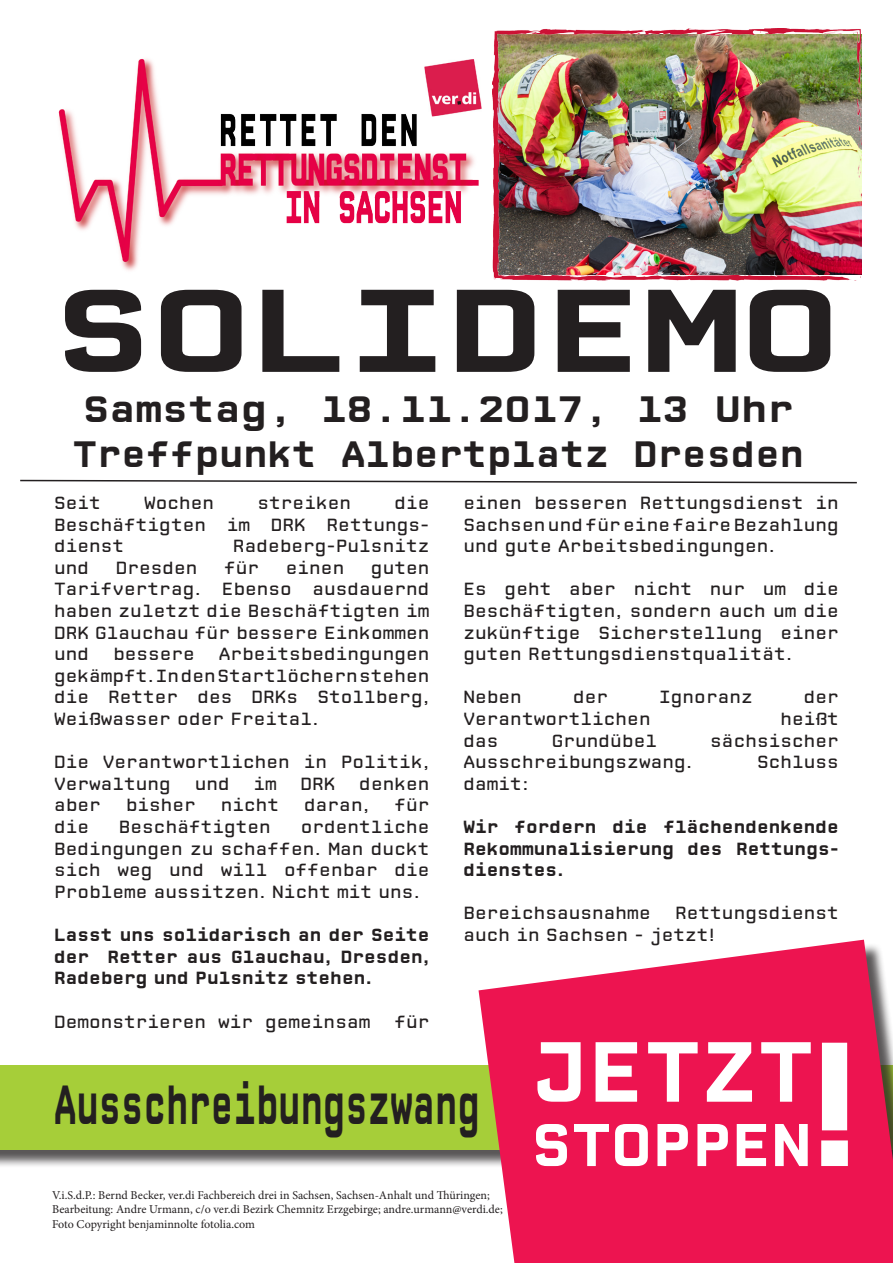
<style>
.page{position:relative;width:893px;height:1263px;background:#fff}
.page>*{position:absolute;margin:0;border:0;box-sizing:border-box;transform-origin:0 0}
.t1{font:700 180px "CP Mono v 07";color:#fff}
.t2{font:700 120px "CP Mono v 07";color:#231f20;scale:1.26 1}
.t3{font:700 87px "CP Mono v 07";color:#fff}
.t4{font:700 61.5px "CP Mono v 07";color:#fff}
.t5{font:700 56.25px "CP Mono v 07";color:#231f20;scale:.61 1}
.t6{font:700 37.5px "CP Mono v 07";color:#231f20}
.t7{font:700 37.5px "CP Mono v 07";color:#231f20;scale:1.08 1}
.t8{font:18px/21.6px "CP Prop v 07 Plain";color:#231f20;text-align:justify}
.t9{font:700 18px/21.6px "CP Prop v 07";color:#231f20;text-align:justify}
.t10{font:12px/14.4px "Minion Pro";color:#231f20}
</style>
<div class="page">
<div style="left:0;top:1067px;width:893px;height:101px;background:#231f20;opacity:.75"></div>
<div style="left:0;top:1065px;width:893px;height:84px;background:#a6ce39"></div>
<svg style="left:478px;top:940px;width:415px;height:323px;background:#ec3062"></svg>
<img style="left:58px;top:59px;width:424px;height:212px">
<svg style="left:20px;top:479px;width:837px;height:5px"></svg>
<img style="left:492px;top:29px;width:370px;height:252px">
<p class="t2" style="left:54px;top:262px;width:625px">SOLIDEMO</p>
<p class="t7" style="left:83px;top:388px;width:660px">Samstag, 18.11.2017, 13 Uhr</p>
<p class="t6" style="left:73px;top:433px;width:733px">Treffpunkt Albertplatz Dresden</p>
<p class="t8" style="left:54px;top:492px;width:377px;text-indent:340px">die Beschäftigten im DRK Rettungs&shy;dienst</p>
<p class="t8" style="left:54px;top:492px;width:48px">Seit</p>
<p class="t8" style="left:144px;top:492px;width:72px">Wochen</p>
<p class="t8" style="left:258px;top:492px;width:95px">streiken</p>
<p class="t8" style="left:233px;top:535px;width:198px">Radeberg-Pulsnitz</p>
<p class="t8" style="left:54px;top:557px;width:37px">und</p>
<p class="t8" style="left:116px;top:557px;width:83px">Dresden</p>
<p class="t8" style="left:224px;top:557px;width:37px">für</p>
<p class="t8" style="left:286px;top:557px;width:60px">einen</p>
<p class="t8" style="left:54px;top:557px;width:377px;text-indent:317px">guten Tarifvertrag. Ebenso ausdauernd haben zuletzt die Beschäftigten im DRK Glauchau für bessere Einkommen und</p>
<p class="t8" style="left:54px;top:643px;width:377px;text-indent:165px">Arbeitsbedingungen gekämpft. In den Startlöchern stehen die Retter des DRKs Stollberg, Weißwasser oder Freital.</p>
<p class="t8" style="left:54px;top:751px;width:377px">Die Verantwortlichen in Politik,<br>Verwaltung</p>
<p class="t8" style="left:113px;top:643px;width:83px">bessere</p>
<p class="t8" style="left:195px;top:773px;width:37px">und</p>
<p class="t8" style="left:253px;top:773px;width:25px">im</p>
<p class="t8" style="left:301px;top:773px;width:37px">DRK</p>
<p class="t8" style="left:359px;top:773px;width:72px">denken</p>
<p class="t8" style="left:54px;top:795px;width:48px">aber</p>
<p class="t8" style="left:126px;top:795px;width:72px">bisher</p>
<p class="t8" style="left:221px;top:795px;width:60px">nicht</p>
<p class="t8" style="left:304px;top:795px;width:67px">daran,</p>
<p class="t8" style="left:394px;top:795px;width:37px">für</p>
<p class="t8" style="left:54px;top:816px;width:37px">die</p>
<p class="t8" style="left:119px;top:816px;width:154px">Beschäftigten</p>
<p class="t8" style="left:54px;top:816px;width:377px;text-indent:247px">ordentliche Bedingungen zu schaffen. Man duckt sich weg und will offenbar die Probleme aussitzen. Nicht mit uns.</p>
<p class="t9" style="left:54px;top:924px;width:377px">Lasst uns solidarisch an der Seite der Retter aus Glauchau, Dresden, Radeberg und Pulsnitz stehen.</p>
<p class="t8" style="left:54px;top:1011px;width:318px">Demonstrieren wir gemeinsam</p>
<p class="t8" style="left:394px;top:1011px;width:37px">für</p>
<p class="t8" style="left:463px;top:492px;width:377px">einen besseren Rettungsdienst in Sachsen und für eine faire Bezahlung und gute Arbeitsbedingungen.</p>
<p class="t8" style="left:463px;top:579px;width:377px">Es geht aber nicht nur um die Beschäftigten, sondern auch um die zukünftige Sicherstellung einer guten Rettungsdienstqualität.</p>
<p class="t8" style="left:463px;top:687px;width:60px">Neben</p>
<p class="t8" style="left:573px;top:687px;width:37px">der</p>
<p class="t8" style="left:659px;top:687px;width:95px">Ignoranz</p>
<p class="t8" style="left:804px;top:687px;width:37px">der</p>
<p class="t8" style="left:463px;top:708px;width:189px">Verantwortlichen</p>
<p class="t8" style="left:780px;top:708px;width:60px">heißt</p>
<p class="t8" style="left:463px;top:730px;width:37px">das</p>
<p class="t8" style="left:552px;top:730px;width:107px">Grundübel</p>
<p class="t8" style="left:710px;top:730px;width:130px">sächsischer</p>
<p class="t8" style="left:463px;top:751px;width:231px">Ausschreibungszwang.</p>
<p class="t8" style="left:757px;top:751px;width:83px">Schluss</p>
<p class="t8" style="left:463px;top:773px;width:67px">damit:</p>
<p class="t9" style="left:463px;top:816px;width:377px">Wir fordern die flächendenkende Rekommunalisierung des Rettungs&shy;dienstes.</p>
<p class="t8" style="left:463px;top:903px;width:189px">Bereichsausnahme</p>
<p class="t8" style="left:463px;top:903px;width:377px;text-indent:212px">Rettungsdienst auch in Sachsen - jetzt!</p>
<p class="t5" style="left:54px;top:1072px;width:700px">Ausschreibungszwang</p>
<p class="t10" style="left:52px;top:1188px;width:452px">V.i.S.d.P.: Bernd Becker, ver.di Fachbereich drei in Sachsen, Sachsen-Anhalt und Thüringen;<br>Bearbeitung: Andre Urmann, c/o ver.di Bezirk Chemnitz Erzgebirge; andre.urmann@verdi.de;</p>
<p class="t10" style="left:52px;top:1217px;width:204px">Foto Copyright benjaminnolte fotolia.com</p>
<p class="t3" style="left:531px;top:1022px;width:284px">JETZT</p>
<p class="t4" style="left:531px;top:1110px;width:281px">STOPPEN</p>
<p class="t1" style="left:776px;top:1001px;width:118px">!</p>
</div>
